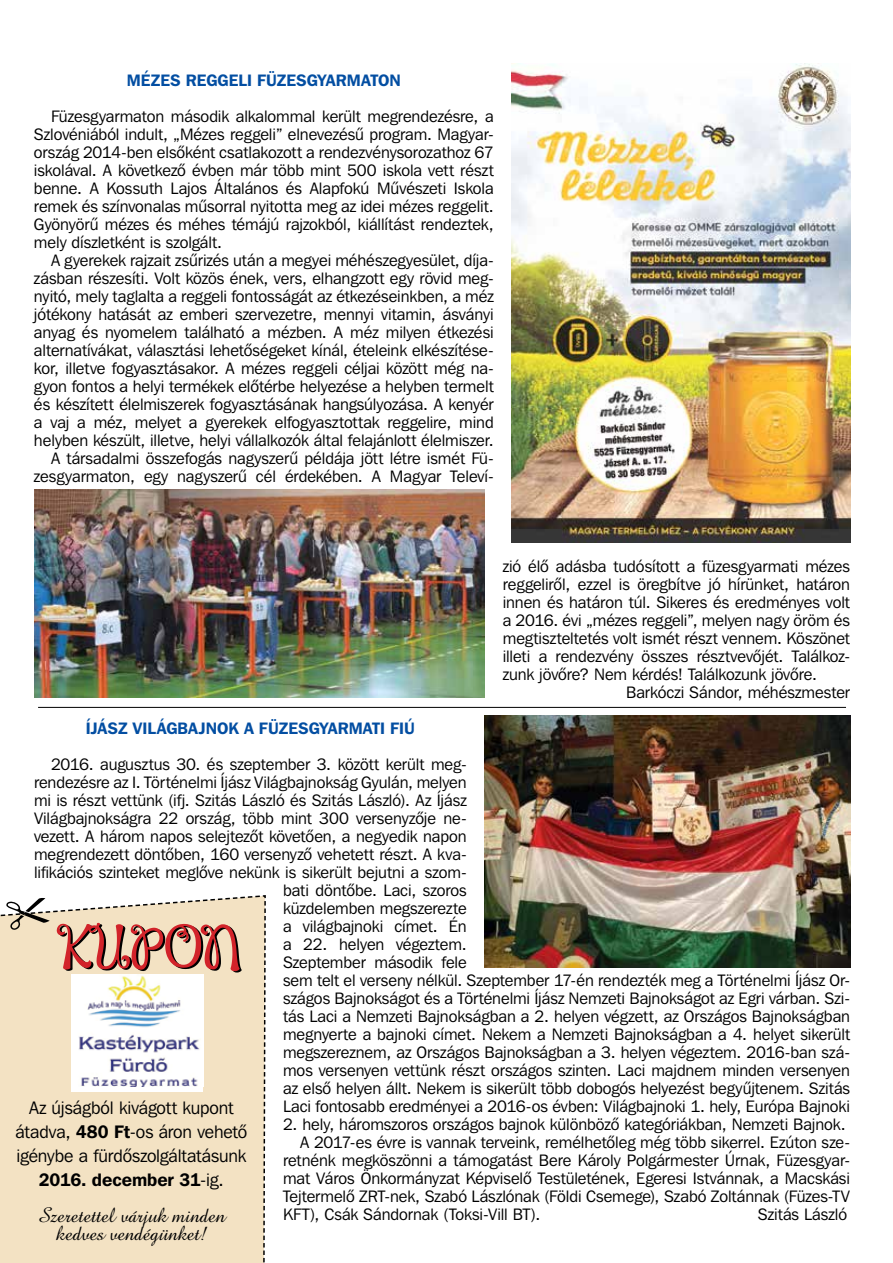
<style>
.page{position:relative;width:893px;height:1263px;background:#fff}
.page>*{position:absolute;margin:0;border:0;box-sizing:border-box;transform-origin:0 0}
.t1{font:21px/18px "Amazone HU Normal";color:#000;text-align:center}
.t2{font:18px/24px "Franklin Gothic Bk HU Book";letter-spacing:-.005em;color:#000;text-align:center}
.t3{font:18px "Franklin Gothic Demi HU Demi";color:#000}
.t4{font:16.5px/18px "Franklin Gothic Bk HU Book";letter-spacing:-.005em;color:#000;text-align:justify}
.t5{font:16.5px "Franklin Gothic Demi HU Demi";color:#034ea2}
.s1{font-family:"Franklin Gothic Demi HU Demi"}
.s2{font-family:"Franklin Gothic Bk HU Book"}
</style>
<div class="page">
<hr style="left:38px;top:707px;width:808px;height:1px;background:#000">
<svg style="left:0;top:895px;width:266px;height:368px"></svg>
<img style="left:34px;top:490px;width:451px;height:208px">
<img style="left:485px;top:716px;width:365px;height:252px">
<img style="left:512px;top:64px;width:338px;height:479px">
<p class="t5" style="left:127px;top:70px;width:276px">MÉZES REGGELI FÜZESGYARMATON</p>
<p class="t4" style="left:34px;top:107px;width:461px;text-indent:17px">Füzesgyarmaton második alkalommal került megrendezésre, a Szlovéniából indult, „Mézes reggeli” elnevezésû program. Magyar&shy;ország 2014-ben elsôként csatlakozott a rendezvénysorozathoz 67 iskolával. A következô évben már több mint 500 iskola vett részt benne. A Kossuth Lajos Általános és Alapfokú Mûvészeti Iskola remek és színvonalas mûsorral nyitotta meg az idei mézes reggelit.<br>Gyönyörû mézes és méhes témájú rajzokból, kiállítást rendeztek, mely díszletként is szolgált.</p>
<p class="t4" style="left:34px;top:251px;width:461px;text-align:right">A gyerekek rajzait zsûrizés után a megyei méhészegyesület, díja&shy;zásban részesíti. Volt közös ének, vers, elhangzott egy rövid meg&shy;nyitó, mely taglalta a reggeli fontosságát az étkezéseinkben, a méz jótékony hatását az emberi szervezetre, mennyi vitamin, ásványi anyag és nyomelem található a mézben. A méz milyen étkezési alternatívákat, választási lehetôségeket kínál, ételeink elkészítése&shy;kor, illetve fogyasztásakor. A mézes reggeli céljai között még na&shy;gyon fontos a helyi termékek elôtérbe helyezése a helyben termelt és készített élelmiszerek fogyasztásának hangsúlyozása. A kenyér a vaj a méz, melyet a gyerekek elfogyasztottak reggelire, mind helyben készült, illetve, helyi vállalkozók által felajánlott élelmiszer.<br>A társadalmi összefogás nagyszerû példája jött létre ismét Fü&shy;zesgyarmaton, egy nagyszerû cél érdekében. A Magyar Televí-</p>
<p class="t4" style="left:503px;top:557px;width:349px">zió élô adásba tudósított a füzesgyarmati mézes</p>
<p class="t4" style="left:503px;top:575px;width:349px">reggelirôl, ezzel is öregbítve jó hírünket, határon</p>
<p class="t4" style="left:503px;top:593px;width:349px">innen és határon túl. Sikeres és eredményes volt</p>
<p class="t4" style="left:503px;top:611px;width:349px">a 2016. évi „mézes reggeli”, melyen nagy öröm és</p>
<p class="t4" style="left:503px;top:629px;width:349px">megtiszteltetés volt ismét részt vennem. Köszönet</p>
<p class="t4" style="left:503px;top:647px;width:349px">illeti a rendezvény összes résztvevôjét. Találkoz-</p>
<p class="t4" style="left:503px;top:665px;width:316px">zunk jövôre? Nem kérdés! Találkozunk jövôre.</p>
<p class="t4" style="left:626px;top:683px;width:225px">Barkóczi Sándor, méhészmester</p>
<p class="t5" style="left:86px;top:718px;width:331px">ÍJÁSZ VILÁGBAJNOK A FÜZESGYARMATI FIÚ</p>
<p class="t4" style="left:51px;top:755px;width:417px">2016. augusztus 30. és szeptember 3. között került meg-</p>
<p class="t4" style="left:34px;top:773px;width:434px">rendezésre az I. Történelmi Íjász Világbajnokság Gyulán, melyen</p>
<p class="t4" style="left:34px;top:791px;width:434px">mi is részt vettünk (ifj. Szitás László és Szitás László). Az Íjász</p>
<p class="t4" style="left:34px;top:809px;width:434px">Világbajnokságra 22 ország, több mint 300 versenyzôje ne-</p>
<p class="t4" style="left:34px;top:827px;width:434px">vezett. A három napos selejtezôt követôen, a negyedik napon</p>
<p class="t4" style="left:34px;top:845px;width:434px">megrendezett döntôben, 160 versenyzô vehetett részt. A kva-</p>
<p class="t4" style="left:34px;top:863px;width:434px">lifikációs szinteket meglôve nekünk is sikerült bejutni a szom-</p>
<p class="t4" style="left:283px;top:881px;width:185px">bati döntôbe. Laci, szoros</p>
<p class="t4" style="left:283px;top:899px;width:185px">küzdelemben megszerezte</p>
<p class="t4" style="left:283px;top:917px;width:185px">a világbajnoki címet. Én</p>
<p class="t4" style="left:283px;top:935px;width:185px">a 22. helyen végeztem.</p>
<p class="t4" style="left:283px;top:953px;width:185px">Szeptember második fele</p>
<p class="t4" style="left:283px;top:971px;width:569px">sem telt el verseny nélkül. Szeptember 17-én rendezték meg a Történelmi Íjász Or-</p>
<p class="t4" style="left:283px;top:989px;width:569px">szágos Bajnokságot és a Történelmi Íjász Nemzeti Bajnokságot az Egri várban. Szi-</p>
<p class="t4" style="left:283px;top:1007px;width:569px">tás Laci a Nemzeti Bajnokságban a 2. helyen végzett, az Országos Bajnokságban</p>
<p class="t4" style="left:283px;top:1025px;width:569px">megnyerte a bajnoki címet. Nekem a Nemzeti Bajnokságban a 4. helyet sikerült</p>
<p class="t4" style="left:283px;top:1043px;width:569px">megszereznem, az Országos Bajnokságban a 3. helyen végeztem. 2016-ban szá-</p>
<p class="t4" style="left:283px;top:1061px;width:568px">mos versenyen vettünk részt országos szinten. Laci majdnem minden versenyen</p>
<p class="t4" style="left:283px;top:1079px;width:569px">az elsô helyen állt. Nekem is sikerült több dobogós helyezést begyûjtenem. Szitás</p>
<p class="t4" style="left:283px;top:1097px;width:568px">Laci fontosabb eredményei a 2016-os évben: Világbajnoki 1. hely, Európa Bajnoki</p>
<p class="t4" style="left:283px;top:1115px;width:564px">2. hely, háromszoros országos bajnok különbözô kategóriákban, Nemzeti Bajnok.</p>
<p class="t4" style="left:300px;top:1133px;width:551px">A 2017-es évre is vannak terveink, remélhetôleg még több sikerrel. Ezúton sze-</p>
<p class="t4" style="left:283px;top:1151px;width:569px">retnénk megköszönni a támogatást Bere Károly Polgármester Úrnak, Füzesgyar-</p>
<p class="t4" style="left:283px;top:1169px;width:568px">mat Város Önkormányzat Képviselô Testületének, Egeresi Istvánnak, a Macskási</p>
<p class="t4" style="left:283px;top:1187px;width:568px">Tejtermelô ZRT-nek, Szabó Lászlónak (Földi Csemege), Szabó Zoltánnak (Füzes-TV</p>
<p class="t4" style="left:283px;top:1205px;width:259px">KFT), Csák Sándornak (Toksi-Vill BT).</p>
<p class="t4" style="left:758px;top:1205px;width:91px">Szitás László</p>
<p class="t2" style="left:15px;top:1095px;width:233px">Az újságból kivágott kupont átadva, <span class="s1">480 FT</span>-os áron vehetô igénybe a fürdôszolgáltatásunk</p>
<p class="t3" style="left:39px;top:1168px;width:186px">2016. DECEMBER 31<span class="s2">-ig.</span></p>
<p class="t1" style="left:37px;top:1206px;width:190px">Szeretettel várjuk minden kedves vendégünket!</p>
</div>
